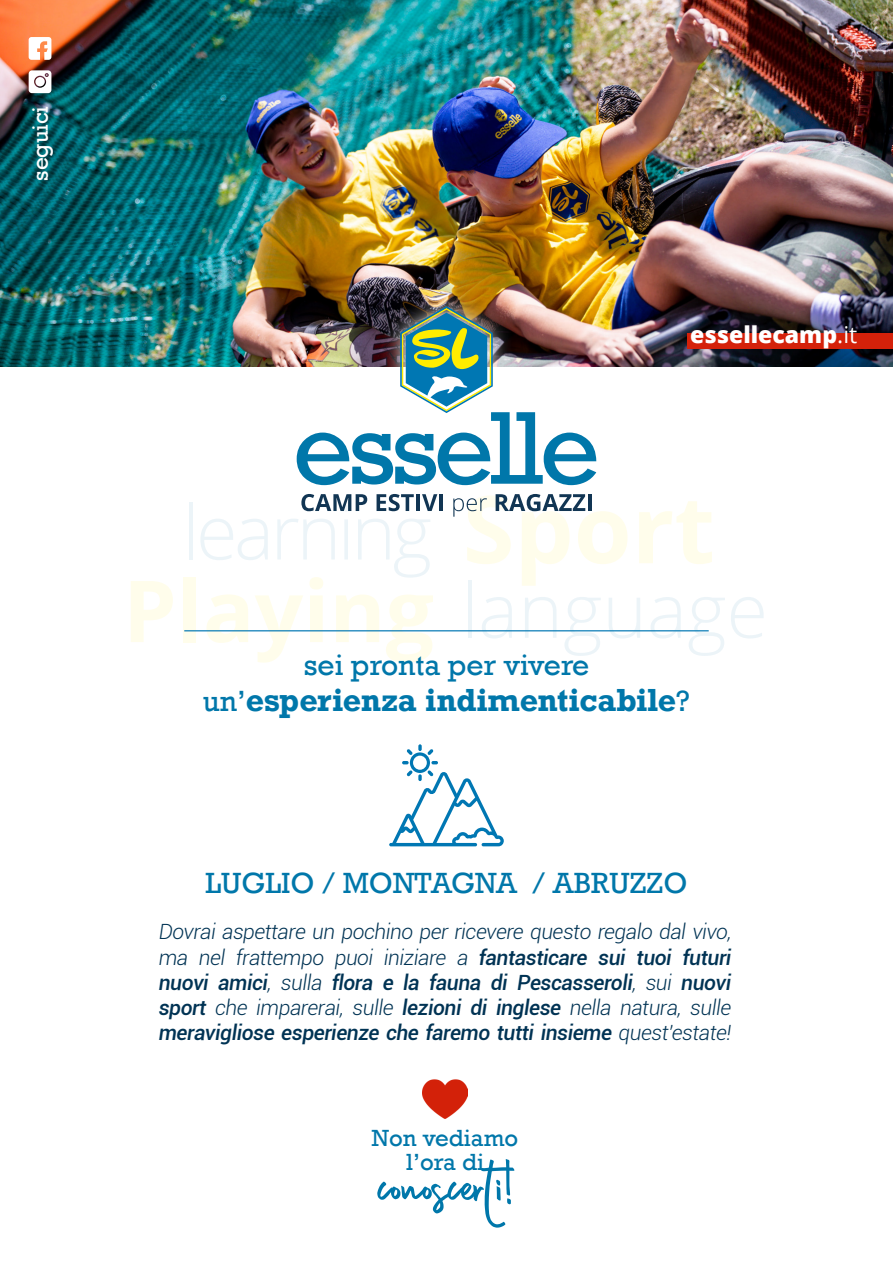
<style>
.page{position:relative;width:893px;height:1263px;background:#fff}
.page>*{position:absolute;margin:0;border:0;box-sizing:border-box;transform-origin:0 0}
.t1{font:60px "Almond Yandi Designs";color:#07a}
.t2{font:700 30px/36px "Rockwell";color:#07a;text-align:center}
.t3{font:30px "Rockwell";color:#07a}
.t4{font:24px/24px "Rockwell";color:#07a;text-align:center}
.t5{font:800 23.1px "Open Sans";color:#fff}
.t6{font:22.5px "Rockwell";color:#fff}
.t7{font:italic 300 21px/25.2px "Roboto";letter-spacing:-.02em;color:#003354;text-align:justify}
.s1{font-weight:400}
.s2{font-weight:500}
</style>
<div class="page">
<svg style="left:639px;top:501px;width:73px;height:63px"></svg>
<svg style="left:131px;top:581px;width:42px;height:61px"></svg>
<div style="left:183px;top:577px;width:13px;height:65px;background:#fffdeb"></div>
<hr style="left:189px;top:502px;width:4px;height:57px;background:#ecf4f8">
<hr style="left:468px;top:580px;width:3px;height:58px;background:#1177ab">
<svg style="left:482px;top:597px;width:30px;height:41px"></svg>
<svg style="left:525px;top:597px;width:31px;height:41px"></svg>
<svg style="left:564px;top:597px;width:37px;height:59px"></svg>
<svg style="left:609px;top:598px;width:31px;height:40px"></svg>
<svg style="left:650px;top:597px;width:31px;height:41px"></svg>
<svg style="left:689px;top:597px;width:36px;height:59px"></svg>
<svg style="left:731px;top:597px;width:33px;height:41px"></svg>
<img style="left:0;top:0;width:893px;height:366px">
<svg style="left:389px;top:744px;width:115px;height:102px"></svg>
<img style="left:277px;top:288px;width:338px;height:207px">
<img style="left:297px;top:306px;width:299px;height:179px">
<svg style="left:200px;top:494px;width:237px;height:169px"></svg>
<hr style="left:439px;top:494px;width:4px;height:17px;background:#113553">
<svg style="left:453px;top:494px;width:175px;height:92px"></svg>
<hr style="left:588px;top:494px;width:4px;height:17px;background:#113553">
<hr style="left:184px;top:630px;width:525px;height:1px;background:#0077b3">
<img style="left:422px;top:1079px;width:46px;height:40px">
<div style="left:688px;top:334px;width:205px;height:15px;background:#d4210a"></div>
<svg style="left:29px;top:70px;width:22px;height:23px"></svg>
<div style="left:35px;top:77px;width:10px;height:9px;background:#fff;border-radius:50%"></div>
<svg style="left:29px;top:37px;width:22px;height:23px"></svg>
<p class="t6" style="left:27px;top:181px;width:76px;rotate:-90deg">seguici</p>
<p class="t5" style="left:690px;top:317px;width:169px">essellecamp<span class="s1">.it</span></p>
<h2 class="t2" style="left:203px;top:646px;width:489px"><span class="s1">sei pronta per vivere un’</span>esperienza indimenticabile<span class="s1">?</span></h2>
<h2 class="t3" style="left:205px;top:865px;width:484px">LUGLIO / MONTAGNA / ABRUZZO</h2>
<p class="t7" style="left:159px;top:918px;width:574px">Dovrai aspettare un pochino per ricevere questo regalo dal vivo, ma nel frattempo puoi iniziare a <span class="s2">fantasticare sui tuoi futuri nuovi amici</span>, sulla <span class="s2">flora e la fauna di Pescasseroli</span>, sui <span class="s2">nuovi sport</span> che imparerai, sulle <span class="s2">lezioni di inglese</span> nella natura, sulle <span class="s2">meravigliose esperienze che faremo tutti insieme</span> quest’estate!</p>
<p class="t4" style="left:372px;top:1126px;width:148px">Non vediamo l’ora di</p>
<h1 class="t1" style="left:378px;top:1158px;width:136px">conoscerti!</h1>
</div>
